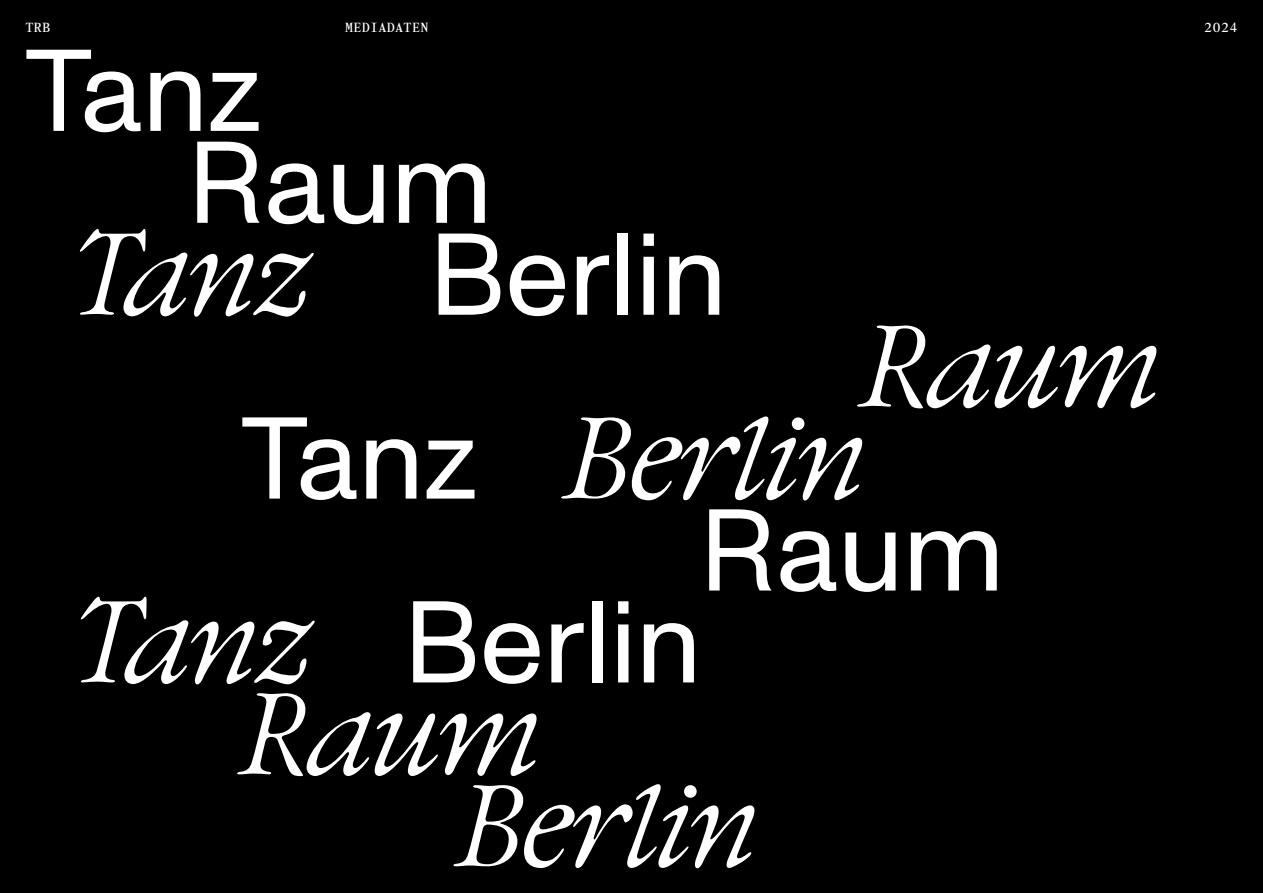
<style>
.page{position:relative;width:1263px;height:893px;background:#000}
.page>*{position:absolute;margin:0;border:0;box-sizing:border-box;transform-origin:0 0}
.t1{font:115.95px/91.9px "Typohacks Monument Grotesk";color:#fff}
.t2{font:115.95px "TRJN Da Vinci Italic Display";color:#fff}
.t3{font:13.5px "Tempos Roman Mono";letter-spacing:.02em;color:#fff}
.s1{font-family:"TRJN Da Vinci Italic Display"}
.s2{font-family:"Typohacks Monument Grotesk"}
</style>
<div class="page">
<p class="t3" style="left:26px;top:19px;width:26px">TRB</p>
<p class="t3" style="left:345px;top:19px;width:85px">MEDIADATEN</p>
<p class="t3" style="left:1204px;top:19px;width:35px">2024</p>
<p class="t1" style="left:188px;top:45px;width:306px;text-indent:-162px">Tanz<br>Raum</p>
<p class="t1" style="left:71px;top:229px;width:657px"><span class="s1">Tanz</span> Berlin</p>
<p class="t2" style="left:861px;top:298px;width:299px">Raum</p>
<p class="t2" style="left:241px;top:390px;width:624px"><span class="s2">Tanz</span> Berlin</p>
<p class="t1" style="left:699px;top:505px;width:306px">Raum</p>
<p class="t1" style="left:72px;top:597px;width:631px"><span class="s1">Tanz</span> Berlin</p>
<p class="t2" style="left:242px;top:666px;width:299px">Raum</p>
<p class="t2" style="left:458px;top:758px;width:300px">Berlin</p>
</div>
